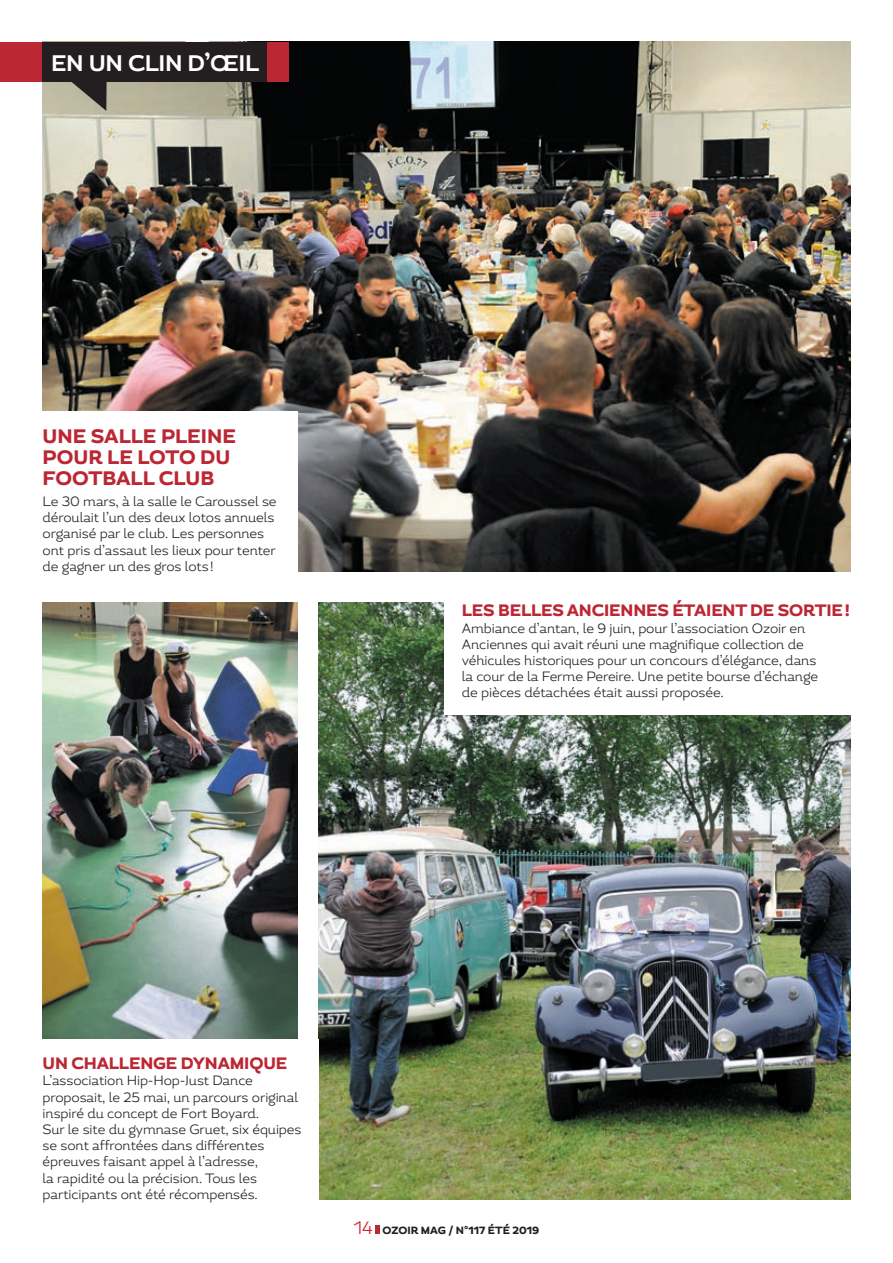
<style>
.page{position:relative;width:893px;height:1263px;background:#fff}
.page>*{position:absolute;margin:0;border:0;box-sizing:border-box;transform-origin:0 0}
.t1{font:700 22.5px "Magallanes";letter-spacing:-.01em;color:#fff}
.t2{font:800 19.5px/21px "Magallanes";color:#bc2734}
.t3{font:800 16.5px "Magallanes";letter-spacing:-.01em;color:#bc2734}
.t4{font:300 13.5px/16.2px "Magallanes";letter-spacing:-.01em;color:#231f20}
.t5{font:800 10.5px "Magallanes";color:#231f20}
.s1{font-weight:300;font-size:18px;color:#d1232a}
</style>
<div class="page">
<img style="left:43px;top:602px;width:255px;height:437px">
<img style="left:319px;top:602px;width:531px;height:597px">
<img style="left:43px;top:42px;width:807px;height:530px">
<div style="left:445px;top:587px;width:422px;height:127px;background:#fff"></div>
<div style="left:25px;top:412px;width:273px;height:176px;background:#fff"></div>
<div style="left:375px;top:1225px;width:5px;height:9px;background:#bc2734"></div>
<div style="left:0;top:43px;width:43px;height:39px;background:#bc2734"></div>
<div style="left:267px;top:43px;width:22px;height:39px;background:#bc2734"></div>
<div style="left:43px;top:43px;width:224px;height:39px;background:#231f20"></div>
<svg style="left:59px;top:82px;width:48px;height:29px"></svg>
<h1 class="t1" style="left:51px;top:49px;width:210px">EN UN CLIN D’ŒIL</h1>
<h2 class="t2" style="left:43px;top:427px;width:195px">UNE SALLE PLEINE<br>POUR LE LOTO DU<br>FOOTBALL CLUB</h2>
<p class="t4" style="left:43px;top:493px;width:235px">Le 30 mars, à la salle le Caroussel se déroulait l’un des deux lotos annuels organisé par le club. Les personnes ont pris d’assaut les lieux pour tenter de gagner un des gros lots !</p>
<p class="t3" style="left:462px;top:600px;width:389px">LES BELLES ANCIENNES ÉTAIENT DE SORTIE !</p>
<p class="t4" style="left:462px;top:620px;width:358px">Ambiance d’antan, le 9 juin, pour l’association Ozoir en Anciennes qui avait réuni une magnifique collection de véhicules historiques pour un concours d’élégance, dans la cour de la Ferme Pereire. Une petite bourse d’échange de pièces détachées était aussi proposée.</p>
<p class="t3" style="left:43px;top:1053px;width:246px">UN CHALLENGE DYNAMIQUE</p>
<p class="t4" style="left:43px;top:1073px;width:260px">L’association Hip-Hop-Just Dance proposait, le 25 mai, un parcours original inspiré du concept de Fort Boyard.<br>Sur le site du gymnase Gruet, six équipes se sont affrontées dans différentes épreuves faisant appel à l’adresse,<br>la rapidité ou la précision. Tous les participants ont été récompensés.</p>
<p class="t5" style="left:354px;top:1224px;width:187px"><span class="s1">14</span> OZOIR MAG / N°117 ÉTÉ 2019</p>
</div>
